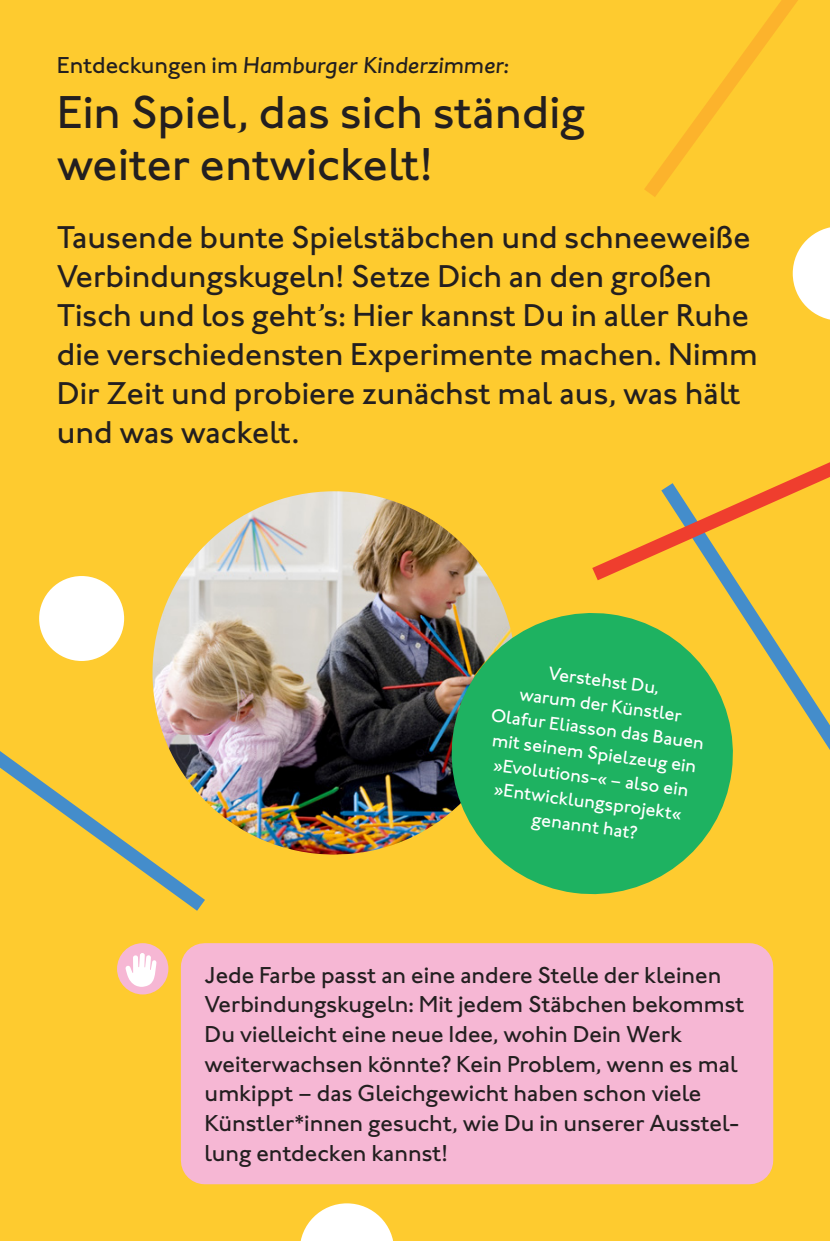
<style>
.page{position:relative;width:830px;height:1241px;background:#fff}
.page>*{position:absolute;margin:0;border:0;box-sizing:border-box;transform-origin:0 0}
.Headline{font:500 47.5px/52.2px "ITC Johnstonfor HKH";color:#231f20}
.Fließtext_13_pt{font:500 32.5px/39px "ITC Johnstonfor HKH";color:#231f20}
.Fließtext_9_5_pt{font:500 23.75px/29.8px "ITC Johnstonfor HKH";color:#231f20}
.Fließtext_9_5_pt-2{font:italic 500 23.75px "ITC Johnstonfor HKH";color:#231f20}
.Fließtext_7_5_pt{font:500 18.75px/24.5px "ITC Johnstonfor HKH";color:#fff;text-align:center}
.s1{font-style:normal}
</style>
<div class="page">
<div style="left:0;top:0;width:829px;height:1240px;background:#fecb2f"></div>
<svg style="left:0;top:750px;width:205px;height:160px"></svg>
<svg style="left:719px;top:580px;width:110px;height:169px"></svg>
<svg style="left:644px;top:0;width:153px;height:197px"></svg>
<div style="left:39px;top:576px;width:85px;height:85px;background:#fff;border-radius:50%"></div>
<svg style="left:792px;top:227px;width:37px;height:93px"></svg>
<svg style="left:301px;top:1203px;width:92px;height:37px"></svg>
<svg style="left:592px;top:462px;width:237px;height:118px"></svg>
<div style="left:204px;top:966px;width:545px;height:194px;background:#f6b7d4"></div>
<div style="left:181px;top:943px;width:591px;height:240px;border:48px solid #f6b7d4"></div>
<img style="left:152px;top:491px;width:363px;height:363px;border-radius:182px">
<svg style="left:423px;top:584px;width:338px;height:311px"></svg>
<div style="left:117px;top:943px;width:51px;height:51px;background:#f6b7d4;border-radius:50%"></div>
<svg style="left:125px;top:953px;width:31px;height:33px"></svg>
<p class="Fließtext_9_5_pt-2" style="left:57px;top:51px;width:453px"><span class="s1">Entdeckungen im</span> Hamburger Kinderzimmer:</p>
<p class="Headline" style="left:57px;top:85px;width:530px">Ein Spiel, das sich ständig weiter entwickelt!</p>
<p class="Fließtext_13_pt" style="left:57px;top:218px;width:695px">Tausende bunte Spielstäbchen und schneeweiße<br>Verbindungskugeln! Setze Dich an den großen</p>
<p class="Fließtext_13_pt" style="left:57px;top:296px;width:702px">Tisch und los geht’s: Hier kannst Du in aller Ruhe die verschiedensten Experimente machen. Nimm</p>
<p class="Fließtext_13_pt" style="left:57px;top:374px;width:685px">Dir Zeit und probiere zunächst mal aus, was hält und was wackelt.</p>
<p class="Fließtext_7_5_pt" style="left:498px;top:655px;width:216px;rotate:7deg">Verstehst Du,<br>warum der Künstler<br>Olafur Eliasson das Bauen mit seinem Spielzeug ein »Evolutions-« – also ein »Entwicklungsprojekt«</p>
<p class="Fließtext_7_5_pt" style="left:533px;top:806px;width:108px;rotate:7deg">genannt hat?</p>
<p class="Fließtext_9_5_pt" style="left:204px;top:959px;width:541px">Jede Farbe passt an eine andere Stelle der kleinen Verbindungskugeln: Mit jedem Stäbchen bekommst Du vielleicht eine neue Idee, wohin Dein Werk weiterwachsen könnte? Kein Problem, wenn es mal umkippt – das Gleichgewicht haben schon viele Künstler*innen gesucht, wie Du in unserer Ausstel&shy;lung entdecken kannst!</p>
</div>
